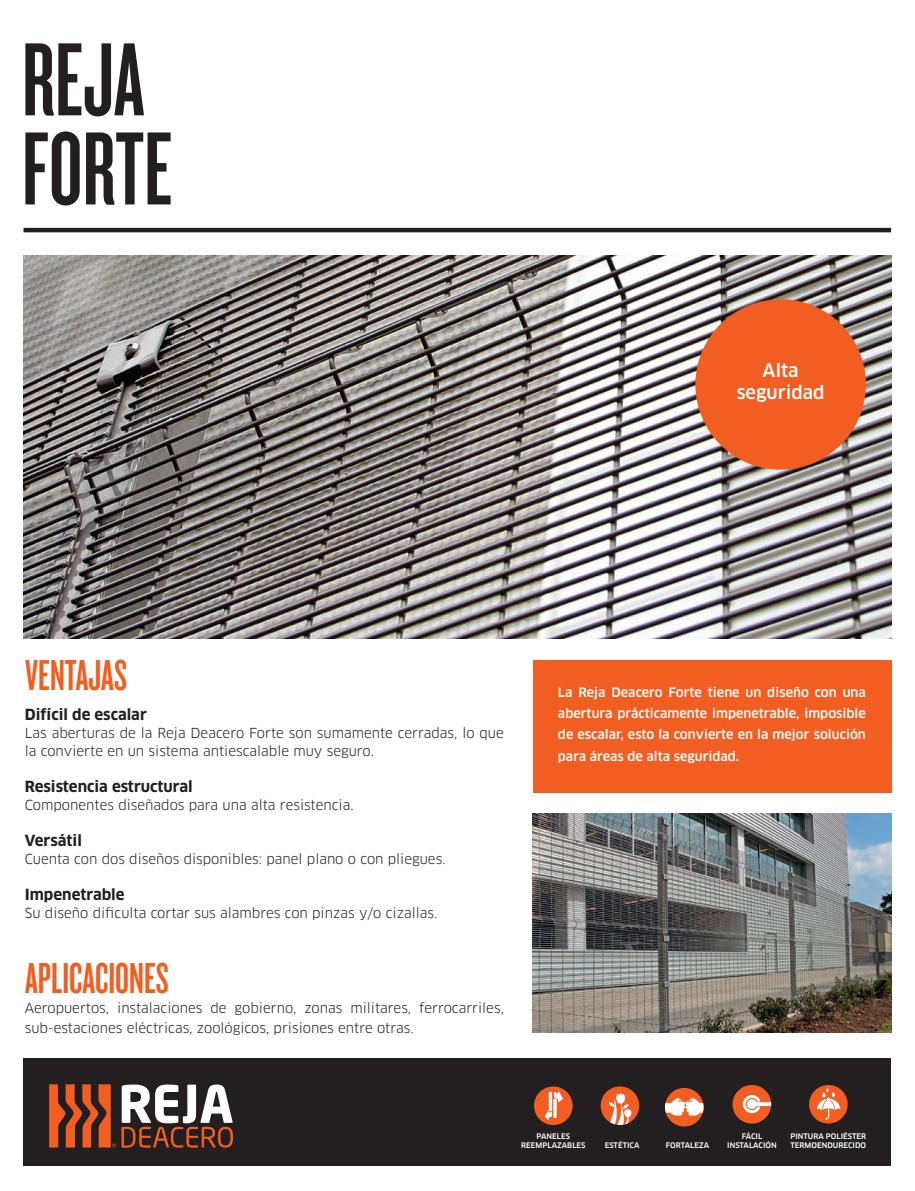
<style>
.page{position:relative;width:915px;height:1191px;background:#fff}
.page>*{position:absolute;margin:0;border:0;box-sizing:border-box;transform-origin:0 0}
.t1{font:108px/89.1px "Knockout HTF47 Bantamweight";color:#231f20}
.t2{font:45px "Knockout HTF47 Bantamweight";color:#f25e21}
.t3{font:500 18px/21.6px "Clan OT";color:#fff;text-align:center}
.t4{font:700 15px "Clan OT";color:#231f20}
.t5{font:13.5px/18px "Clan OT";color:#231f20}
.t6{font:500 12.75px/21.5px "Clan OT";color:#fff;text-align:justify}
.t7{font:500 7.5px/8.6px "Clan OT";color:#fff;text-align:center}
</style>
<div class="page">
<div style="left:23px;top:1058px;width:867px;height:107px;background:#231f20"></div>
<svg style="left:49px;top:1084px;width:184px;height:63px"></svg>
<hr style="left:23px;top:228px;width:867px;height:4px;background:#231f20">
<img style="left:23px;top:256px;width:867px;height:383px">
<div style="left:695px;top:299px;width:170px;height:170px;background:#f25e21;border-radius:50%"></div>
<div style="left:808px;top:1085px;width:39px;height:38px;background:#f25e21;border-radius:50%"></div>
<svg style="left:816px;top:1087px;width:24px;height:32px"></svg>
<div style="left:534px;top:1086px;width:38px;height:39px;background:#f25e21;border-radius:50%"></div>
<svg style="left:548px;top:1091px;width:4px;height:20px"></svg>
<hr style="left:553px;top:1098px;width:3px;height:20px;background:#fff;border-radius:2px">
<svg style="left:554px;top:1091px;width:9px;height:11px"></svg>
<svg style="left:544px;top:1110px;width:7px;height:9px"></svg>
<div style="left:600px;top:1086px;width:39px;height:39px;background:#f25e21;border-radius:50%"></div>
<svg style="left:608px;top:1093px;width:23px;height:32px"></svg>
<div style="left:664px;top:1087px;width:39px;height:39px;background:#f25e21;border-radius:50%"></div>
<svg style="left:664px;top:1098px;width:39px;height:17px"></svg>
<div style="left:732px;top:1085px;width:38px;height:38px;background:#f25e21;border-radius:50%"></div>
<svg style="left:742px;top:1095px;width:28px;height:18px"></svg>
<div style="left:532px;top:660px;width:358px;height:132px;background:#f25e21"></div>
<img style="left:532px;top:814px;width:358px;height:219px">
<h1 class="t1" style="left:22px;top:37px;width:152px">REJA<br>FORTE</h1>
<h3 class="t3" style="left:736px;top:360px;width:89px">Alta seguridad</h3>
<h2 class="t2" style="left:25px;top:653px;width:103px">VENTAJAS</h2>
<p class="t4" style="left:25px;top:705px;width:124px">Difícil de escalar</p>
<p class="t5" style="left:25px;top:724px;width:480px">Las aberturas de la Reja Deacero Forte son sumamente cerradas, lo que la convierte en un sistema antiescalable muy seguro.</p>
<p class="t4" style="left:25px;top:777px;width:169px">Resistencia estructural</p>
<p class="t5" style="left:25px;top:796px;width:330px">Componentes diseñados para una alta resistencia.</p>
<p class="t4" style="left:25px;top:831px;width:59px">Versátil</p>
<p class="t5" style="left:25px;top:850px;width:422px">Cuenta con dos diseños disponibles: panel plano o con pliegues.</p>
<p class="t4" style="left:25px;top:885px;width:101px">Impenetrable</p>
<p class="t5" style="left:25px;top:904px;width:414px">Su diseño dificulta cortar sus alambres con pinzas y/o cizallas.</p>
<h2 class="t2" style="left:25px;top:956px;width:145px">APLICACIONES</h2>
<p class="t5" style="left:25px;top:998px;width:480px;line-height:19.5px">Aeropuertos, instalaciones de gobierno, zonas militares, ferrocarriles, sub-estaciones eléctricas, zoológicos, prisiones entre otras.</p>
<p class="t6" style="left:557px;top:681px;width:309px">La Reja Deacero Forte tiene un diseño con una abertura prácticamente impenetrable, imposible de escalar, esto la convierte en la mejor solución para áreas de alta seguridad.</p>
<p class="t7" style="left:521px;top:1132px;width:66px">PANELES<br>REEMPLAZABLES</p>
<p class="t7" style="left:790px;top:1132px;width:77px;text-align:left">PINTURA POLIÉSTER<br>TERMOENDURECIDO</p>
<p class="t7" style="left:604px;top:1141px;width:36px">ESTÉTICA</p>
<p class="t7" style="left:665px;top:1141px;width:45px">FORTALEZA</p>
<p class="t7" style="left:727px;top:1132px;width:51px">FÁCIL<br>INSTALACIÓN</p>
</div>
